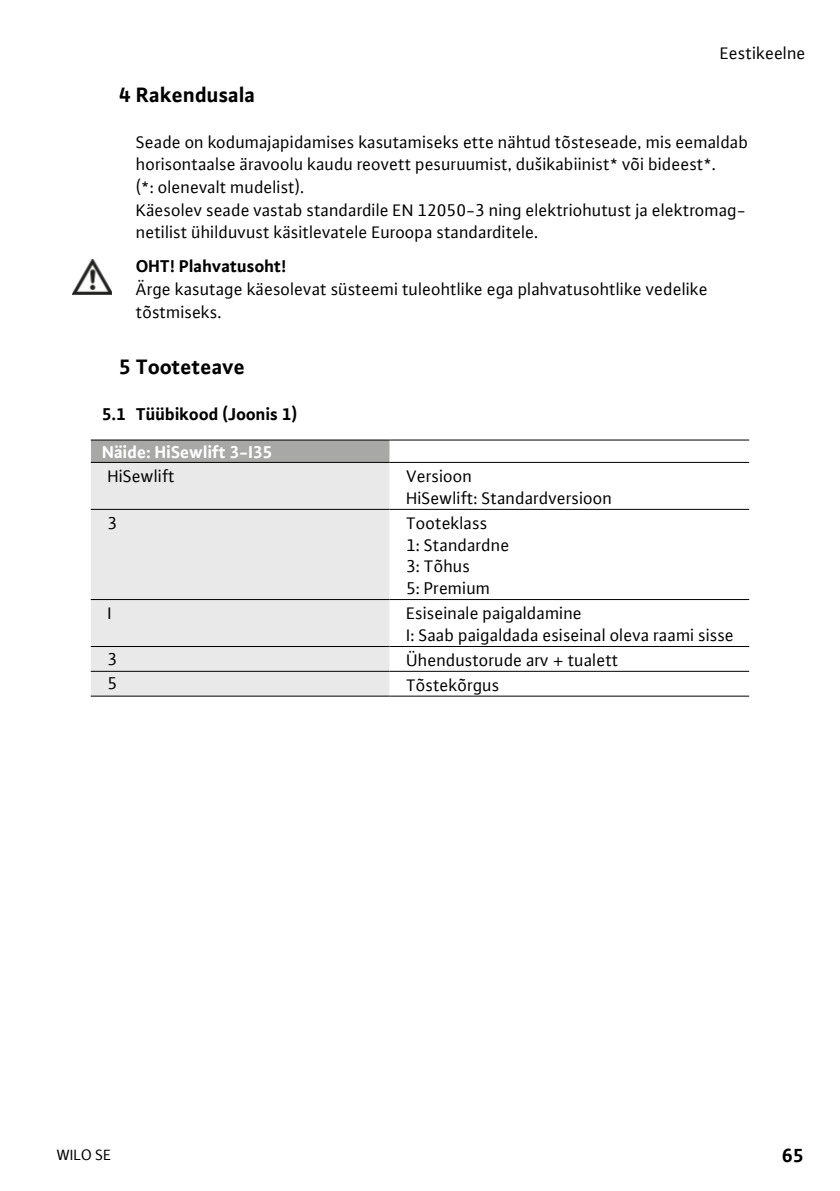
<style>
.page{position:relative;width:840px;height:1191px;background:#fff}
.page>*{position:absolute;margin:0;border:0;box-sizing:border-box;transform-origin:0 0}
.t1{font:700 22px "WILO Plus FM";color:#000}
.t2{font:700 20px "WILO Plus FM";color:#000}
.t3{font:18px/22.6px "WILO Plus FM";color:#000}
.t4{font:700 18px "WILO Plus FM";color:#000}
.t5{font:700 18px "WILO Plus FM";color:#fff}
.t6{font:16px "WILO Plus FM";color:#000}
</style>
<div class="page">
<img style="left:72px;top:259px;width:40px;height:35px">
<div style="left:91px;top:440px;width:298px;height:22px;background:#a8a8a7"></div>
<svg style="left:389px;top:440px;width:359px;height:255px"></svg>
<div style="left:91px;top:463px;width:298px;height:232px;background:#e9e9e9"></div>
<hr style="left:389px;top:439px;width:359px;height:1px;background:#000">
<hr style="left:389px;top:462px;width:359px;height:1px;background:#000">
<hr style="left:91px;top:509px;width:298px;height:1px;background:#000">
<hr style="left:389px;top:509px;width:359px;height:1px;background:#000">
<hr style="left:91px;top:599px;width:298px;height:1px;background:#000">
<hr style="left:389px;top:599px;width:359px;height:1px;background:#000">
<hr style="left:91px;top:646px;width:298px;height:1px;background:#000">
<hr style="left:389px;top:646px;width:359px;height:1px;background:#000">
<hr style="left:91px;top:671px;width:298px;height:1px;background:#000">
<hr style="left:389px;top:671px;width:359px;height:1px;background:#000">
<hr style="left:91px;top:695px;width:298px;height:1px;background:#000">
<hr style="left:389px;top:695px;width:359px;height:1px;background:#000">
<hr style="left:91px;top:439px;width:298px;height:1px;background:#000">
<hr style="left:91px;top:462px;width:298px;height:1px;background:#000">
<p class="t3" style="left:719px;top:42px;width:87px">Eestikeelne</p>
<p class="t1" style="left:119px;top:80px;width:137px">4 Rakendusala</p>
<p class="t3" style="left:136px;top:130px;width:613px">Seade on kodumajapidamises kasutamiseks ette nähtud tõsteseade, mis eemaldab horisontaalse äravoolu kaudu reovett pesuruumist, dušikabiinist* või bideest*.<br>(*: olenevalt mudelist).<br>Käesolev seade vastab standardile EN 12050-3 ning elektriohutust ja elektromag&shy;netilist ühilduvust käsitlevatele Euroopa standarditele.</p>
<p class="t4" style="left:136px;top:254px;width:152px">OHT! Plahvatusoht!</p>
<p class="t3" style="left:136px;top:277px;width:573px">Ärge kasutage käesolevat süsteemi tuleohtlike ega plahvatusohtlike vedelike tõstmiseks.</p>
<p class="t1" style="left:119px;top:352px;width:127px">5 Tooteteave</p>
<p class="t4" style="left:102px;top:401px;width:197px">5.1 Tüübikood (Joonis 1)</p>
<p class="t5" style="left:102px;top:440px;width:172px">Näide: HiSewlift 3-I35</p>
<p class="t3" style="left:108px;top:464px;width:69px">HiSewlift</p>
<p class="t3" style="left:406px;top:465px;width:207px;line-height:21.6px">Versioon<br>HiSewlift: Standardversioon</p>
<p class="t3" style="left:108px;top:511px;width:11px">3</p>
<p class="t3" style="left:406px;top:512px;width:105px;line-height:21.6px">Tooteklass<br>1: Standardne<br>3: Tõhus<br>5: Premium</p>
<p class="t3" style="left:108px;top:601px;width:6px">I</p>
<p class="t3" style="left:406px;top:602px;width:329px;line-height:21.6px">Esiseinale paigaldamine<br>I: Saab paigaldada esiseinal oleva raami sisse</p>
<p class="t3" style="left:108px;top:647px;width:11px">3</p>
<p class="t3" style="left:406px;top:648px;width:214px">Ühendustorude arv + tualett</p>
<p class="t3" style="left:108px;top:671px;width:11px">5</p>
<p class="t3" style="left:406px;top:673px;width:94px">Tõstekõrgus</p>
<p class="t6" style="left:57px;top:1144px;width:56px">WILO SE</p>
<p class="t2" style="left:781px;top:1141px;width:23px">65</p>
</div>
